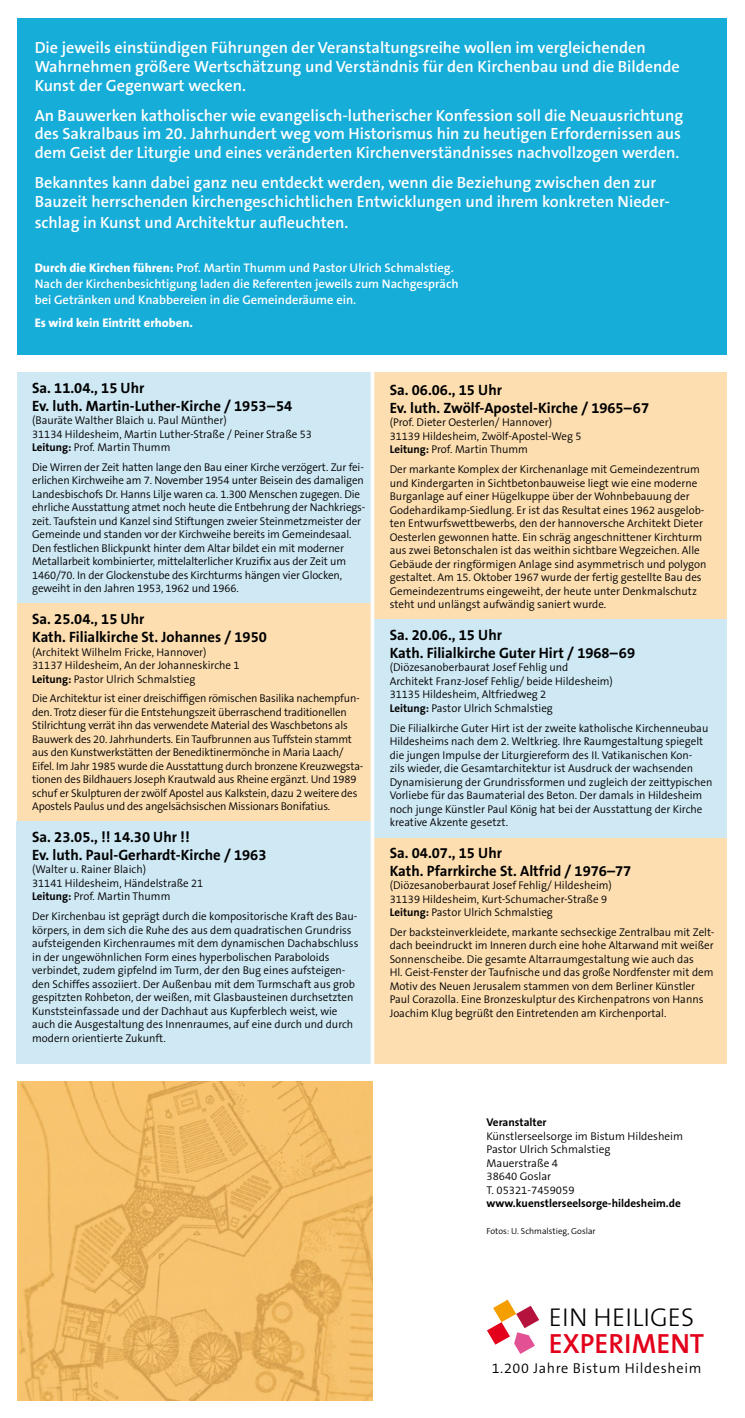
<style>
.page{position:relative;width:745px;height:1418px;background:#fff}
.page>*{position:absolute;margin:0;border:0;box-sizing:border-box;transform-origin:0 0}
.t1{font:600 27.88px "The Sans B6";color:#e2001a}
.t2{font:300 25.88px "The Sans B3";color:#000}
.t3{font:600 16.25px/18.8px "The Sans B6";color:#fff}
.t4{font:700 15px/18px "The Sans B7";color:#000}
.t5{font:300 14.38px "The Sans B4";letter-spacing:.045em;color:#000}
.t6{font:600 12.5px/16.2px "The Sans B6";color:#fff}
.t7{font:800 12.5px "The Sans B8";color:#fff}
.t8{font:300 11.25px/13.5px "The Sans B4";color:#000}
.t9{font:700 11.25px "The Sans B7";color:#000}
.t10{font:300 8.75px "The Sans B4";color:#000}
.s1{font-family:"The Sans B8";font-weight:800}
.s2{font-family:"The Sans B7";font-weight:700}
</style>
<div class="page">
<div style="left:17px;top:820px;width:361px;height:243px;background:#cee8f4"></div>
<div style="left:372px;top:592px;width:354px;height:246px;background:#cee8f4"></div>
<div style="left:17px;top:372px;width:355px;height:231px;background:#cee8f4"></div>
<div style="left:372px;top:372px;width:354px;height:246px;background:#fddeb1"></div>
<div style="left:372px;top:838px;width:354px;height:225px;background:#fddeb1"></div>
<div style="left:17px;top:603px;width:355px;height:217px;background:#fddeb1"></div>
<div style="left:18px;top:18px;width:708px;height:336px;background:#17add9"></div>
<svg style="left:487px;top:1299px;width:52px;height:54px"></svg>
<svg style="left:17px;top:1081px;width:355px;height:319px;background:#f0bc67"></svg>
<svg style="left:370px;top:372px;width:4px;height:692px;background:#f9faf9"></svg>
<h3 class="t3" style="left:35px;top:39px;width:646px">Die jeweils einstündigen Führungen der Veranstaltungsreihe wollen im vergleichenden<br>Wahrnehmen größere Wertschätzung und Verständnis für den Kirchenbau und die Bildende<br>Kunst der Gegenwart wecken.</h3>
<p class="t3" style="left:35px;top:106px;width:649px">An Bauwerken katholischer wie evangelisch-lutherischer Konfession soll die Neuausrichtung des Sakralbaus im 20. Jahrhundert weg vom Historismus hin zu heutigen Erfordernissen aus dem Geist der Liturgie und eines veränderten Kirchenverständnisses nachvollzogen werden.</p>
<h3 class="t3" style="left:35px;top:174px;width:636px">Bekanntes kann dabei ganz neu entdeckt werden, wenn die Beziehung zwischen den zur<br>Bauzeit herrschenden kirchengeschichtlichen Entwicklungen und ihrem konkreten N ieder-</h3>
<h3 class="t3" style="left:35px;top:213px;width:315px">schlag in Kunst und Architektur aufleuchten.</h3>
<p class="t6" style="left:35px;top:260px;width:425px"><span class="s1">Durch die Kirchen führen:</span> Prof. Martin Thumm und Pastor U lrich Schmalstieg.<br>Nach der Kirchenbesichtigung laden die Referenten jeweils zum Nachgespräch bei Getränken und Knabbereien in die Gemeinderäume ein.</p>
<p class="t7" style="left:35px;top:316px;width:160px">Es wird kein Eintritt erhoben.</p>
<h3 class="t4" style="left:32px;top:379px;width:261px">Sa. 11.04., 15 Uhr<br>Ev. luth. Martin-Luther-Kirche / 1953–54</h3>
<p class="t8" style="left:32px;top:414px;width:281px">(Bauräte Walther Blaich u. Paul Münther)<br>31134 Hildesheim, Martin Luther-Straße / Peiner Straße 53<br><span class="s2">Leitung:</span> Prof. Martin Thumm</p>
<p class="t8" style="left:32px;top:460px;width:334px">Die Wirren der Zeit hatten lange den Bau einer Kirche verzögert. Zur fei&shy;erlichen Kirchweihe am 7. November 1954 unter Beisein des damaligen Landesbischofs Dr. Hanns Lilje waren ca. 1.300 Menschen zugegen. Die ehrliche Ausstattung atmet noch heute die Entbehrung der Nachkriegs&shy;zeit. Taufstein und Kanzel sind Stiftungen zweier Steinmetzmeister der Gemeinde und standen vor der Kirchweihe bereits im Gemeindesaal.<br>Den festlichen Blickpunkt hinter dem Altar bildet ein mit moderner Metallarbeit kombinierter, mittelalterlicher Kruzifix aus der Zeit um 1460/70. I n der Glockenstube des Kirchturms hängen vier Glocken, geweiht in den Jahren 1953, 1962 und 1966.</p>
<h3 class="t4" style="left:32px;top:610px;width:236px">Sa. 25.04., 15 Uhr<br>Kath. Filialkirche St. Johannes / 1950</h3>
<p class="t8" style="left:32px;top:645px;width:209px">(Architekt Wilhelm Fricke, Hannover)<br>31137 Hildesheim, An der Johanneskirche 1<br><span class="s2">Leitung:</span> Pastor U lrich Schmalstieg</p>
<p class="t8" style="left:32px;top:692px;width:332px">Die Architektur ist einer dreischiffigen römischen Basilika nachempfun&shy;den. Trotz dieser für die Entstehungszeit überraschend traditionellen Stilrichtung verrät ihn das verwendete Material des Waschbetons als Bauwerk des 20. Jahrhunderts. Ein Taufbrunnen aus Tuffstein stammt aus den Kunstwerkstätten der Benediktinermönche in Maria Laach/ Eifel. I m Jahr 1985 wurde die Ausstattung durch bronzene Kreuzwegsta&shy;tionen des Bildhauers Joseph Krautwald aus Rheine ergänzt. U nd 1989 schuf er Skulpturen der zwölf Apostel aus Kalkstein, dazu 2 weitere des Apostels Paulus und des angelsächsischen Missionars Bonifatius.</p>
<h3 class="t4" style="left:32px;top:828px;width:236px">Sa. 23.05., !! 14.30 Uhr !!<br>Ev. luth. Paul-Gerhardt-Kirche / 1963</h3>
<p class="t8" style="left:32px;top:863px;width:173px">(Walter u. Rainer Blaich)<br>31141 Hildesheim, Händelstraße 21<br><span class="s2">Leitung:</span> Prof. Martin Thumm</p>
<p class="t8" style="left:32px;top:909px;width:327px">Der Kirchenbau ist geprägt durch die kompositorische Kraft des Bau&shy;körpers, in dem sich die Ruhe des aus dem quadratischen Grundriss aufsteigenden Kirchenraumes mit dem dynamischen Dachabschluss in der ungewöhnlichen Form eines hyperbolischen Paraboloids verbindet, zudem gipfelnd im Turm, der den Bug eines aufsteigen&shy;den Schiffes assoziiert. Der Außenbau mit dem Turmschaft aus grob gespitzten Rohbeton, der weißen, mit Glasbausteinen durchsetzten Kunststeinfassade und der Dachhaut aus Kupferblech weist, wie auch die Ausgestaltung des I nnenraumes, auf eine durch und durch modern orientierte Zukunft.</p>
<h3 class="t4" style="left:389px;top:381px;width:261px">Sa. 06.06., 15 Uhr<br>Ev. luth. Zwölf-Apostel-Kirche / 1965–67</h3>
<p class="t8" style="left:389px;top:416px;width:193px">(Prof. Dieter Oesterlen/ Hannover)<br>31139 Hildesheim, Zwölf-Apostel-Weg 5<br><span class="s2">Leitung:</span> Prof. Martin Thumm</p>
<p class="t8" style="left:389px;top:463px;width:318px">Der markante Komplex der Kirchenanlage mit Gemeindezentrum und Kindergarten in Sichtbetonbauweise liegt wie eine moderne Burganlage auf einer Hügelkuppe über der Wohnbebauung der Godehardikamp-Siedlung. Er ist das Resultat eines 1962 ausgelob&shy;ten Entwurfswettbewerbs, den der hannoversche Architekt Dieter Oesterlen gewonnen hatte. Ein schräg angeschnittener Kirchturm aus zwei Betonschalen ist das weithin sichtbare Wegzeichen. Alle Gebäude der ringförmigen Anlage sind asymmetrisch und polygon gestaltet. Am 15. Oktober 1967 wurde der fertig gestellte Bau des Gemeindezentrums eingeweiht, der heute unter Denkmalschutz steht und unlängst aufwändig saniert wurde.</p>
<h3 class="t4" style="left:389px;top:626px;width:247px">Sa. 20.06., 15 Uhr<br>Kath. Filialkirche Guter Hirt / 1968–69</h3>
<p class="t8" style="left:389px;top:661px;width:224px">(Diözesanoberbaurat Josef Fehlig und Architekt Franz-Josef Fehlig/ beide Hildesheim)<br>31135 Hildesheim, Altfriedweg 2<br><span class="s2">Leitung:</span> Pastor U lrich Schmalstieg</p>
<p class="t8" style="left:389px;top:721px;width:324px">Die Filialkirche Guter Hirt ist der zweite katholische Kirchenneubau Hildesheims nach dem 2. Weltkrieg. I hre Raumgestaltung spiegelt die jungen I mpulse der Liturgiereform des II. Vatikanischen Kon-<br>zils wieder, die Gesamtarchitektur ist Ausdruck der wachsenden Dynamisierung der Grundrissformen und zugleich der zeittypischen Vorliebe für das Baumaterial des Beton. Der damals in Hildesheim noch junge Künstler Paul König hat bei der Ausstattung der Kirche kreative Akzente gesetzt.</p>
<h3 class="t4" style="left:389px;top:844px;width:243px">Sa. 04.07., 15 Uhr<br>Kath. Pfarrkirche St. Altfrid / 1976–77</h3>
<p class="t8" style="left:389px;top:878px;width:223px">(Diözesanoberbaurat Josef Fehlig/ Hildesheim)<br>31139 Hildesheim, Kurt-Schumacher-Straße 9<br><span class="s2">Leitung:</span> Pastor U lrich Schmalstieg</p>
<p class="t8" style="left:389px;top:925px;width:326px">Der backsteinverkleidete, markante sechseckige Zentralbau mit Zelt&shy;dach beeindruckt im I nneren durch eine hohe Altarwand mit weißer Sonnenscheibe. Die gesamte Altarraumgestaltung wie auch das<br>Hl. Geist-Fenster der Taufnische und das große Nordfenster mit dem Motiv des Neuen Jerusalem stammen von dem Berliner Künstler Paul Corazolla. Eine Bronzeskulptur des Kirchenpatrons von Hanns Joachim Klug begrüßt den Eintretenden am Kirchenportal.</p>
<p class="t9" style="left:486px;top:1116px;width:62px">Veranstalter</p>
<p class="t8" style="left:486px;top:1129px;width:198px">Künstlerseelsorge im Bistum Hildesheim<br>Pastor U lrich Schmalstieg<br>Mauerstraße 4<br>38640 Goslar<br>T. 05321-7459059</p>
<p class="t9" style="left:486px;top:1197px;width:196px">www.kuenstlerseelsorge-hildesheim.de</p>
<p class="t10" style="left:486px;top:1226px;width:111px">Fotos: U. Schmalstieg, Goslar</p>
<h2 class="t2" style="left:548px;top:1302px;width:147px">EIN HEILIGES</h2>
<p class="t5" style="left:491px;top:1360px;width:211px">1.200 Jahre Bistum Hildesheim</p>
<h1 class="t1" style="left:548px;top:1328px;width:157px">Experiment</h1>
</div>
